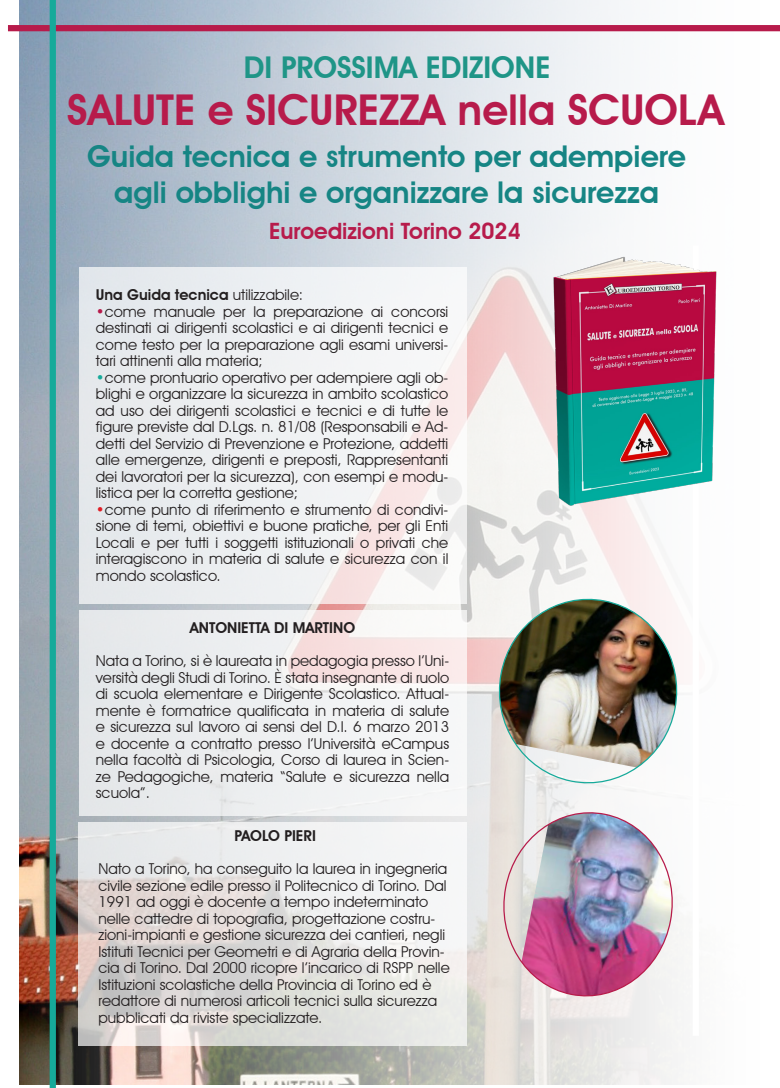
<style>
.page{position:relative;width:780px;height:1088px;background:#fff}
.page>*{position:absolute;margin:0;border:0;box-sizing:border-box;transform-origin:0 0}
.t1{font:600 42.5px "Avant Garde IT Cby BT";color:#b71b4b}
.t2{font:600 30px/36px "Avant Garde IT Cby BT";color:#168584;text-align:center}
.t3{font:600 30px "Avant Garde IT Cby BT";color:#1f9587}
.t4{font:600 22.5px "Avant Garde IT Cby BT";color:#b71b4b}
.PUBBLICITà_TESTI{font:15px/16.5px "Avant Garde IT Cby BT";color:#231f20;text-align:justify}
.PUBBLICITà_TESTI-2{font:600 15px "Avant Garde IT Cby BT";color:#231f20}
.s1{font-weight:400}
.s2{color:#b71b4b}
.s3{color:#16aa9a}
.s4{color:#e01e26}
</style>
<div class="page">
<img style="left:20px;top:0;width:748px;height:1085px">
<div style="left:8px;top:25px;width:772px;height:6px;background:#b71b4b"></div>
<div style="left:50px;top:0;width:6px;height:1088px;background:#16aa9a"></div>
<svg style="left:79px;top:822px;width:387px;height:223px"></svg>
<svg style="left:80px;top:610px;width:386px;height:206px;fill:#eeeeef"></svg>
<div style="left:692px;top:245px;width:7px;height:791px;background:#fff"></div>
<img style="left:468px;top:257px;width:282px;height:272px">
<img style="left:490px;top:590px;width:195px;height:201px">
<img style="left:495px;top:804px;width:186px;height:199px">
<div style="left:79px;top:267px;width:387px;height:337px;background:linear-gradient(to bottom,#eef0f3,#efedee)"></div>
<h2 class="t3" style="left:244px;top:49px;width:308px">DI PROSSIMA EDIZIONE</h2>
<h1 class="t1" style="left:67px;top:84px;width:658px">SALUTE e SICUREZZA nella SCUOLA</h1>
<h2 class="t2" style="left:87px;top:138px;width:600px">Guida tecnica e strumento per adempiere agli obblighi e organizzare la sicurezza</h2>
<p class="t4" style="left:269px;top:218px;width:253px">Euroedizioni Torino 2024</p>
<p class="PUBBLICITà_TESTI-2" style="left:96px;top:286px;width:209px">Una Guida tecnica <span class="s1">utilizzabile:</span></p>
<p class="PUBBLICITà_TESTI" style="left:96px;top:303px;width:354px"><span class="s2">•</span>come manuale per la preparazione ai concorsi destinati ai dirigenti scolastici e ai dirigenti tecnici e come testo per la preparazione agli esami universi&shy;tari attinenti alla materia;</p>
<p class="PUBBLICITà_TESTI" style="left:96px;top:369px;width:354px"><span class="s3">•</span>come prontuario operativo per adempiere agli ob&shy;blighi e organizzare la sicurezza in ambito scolastico ad uso dei dirigenti scolastici e tecnici e di tutte le figure previste dal D.Lgs. n. 81/08 (Responsabili e Ad&shy;detti del Servizio di Prevenzione e Protezione, addetti alle emergenze, dirigenti e preposti, Rappresentanti dei lavoratori per la sicurezza), con esempi e modu&shy;listica per la corretta gestione;</p>
<p class="PUBBLICITà_TESTI" style="left:96px;top:501px;width:354px"><span class="s4">•</span>come punto di riferimento e strumento di condivi&shy;sione di temi, obiettivi e buone pratiche, per gli Enti Locali e per tutti i soggetti istituzionali o privati che interagiscono in materia di salute e sicurezza con il mondo scolastico.</p>
<p class="PUBBLICITà_TESTI-2" style="left:190px;top:619px;width:167px">ANTONIETTA DI MARTINO</p>
<p class="PUBBLICITà_TESTI" style="left:96px;top:653px;width:355px">Nata a Torino, si è laureata in pedagogia presso l’Uni&shy;versità degli Studi di Torino. È stata insegnante di ruolo di scuola elementare e Dirigente Scolastico. Attual&shy;mente è formatrice qualificata in materia di salute e sicurezza sul lavoro ai sensi del D.I. 6 marzo 2013 e docente a contratto presso l’Università eCampus nella facoltà di Psicologia, Corso di laurea in Scien&shy;ze Pedagogiche, materia “Salute e sicurezza nella scuola”.</p>
<p class="PUBBLICITà_TESTI-2" style="left:234px;top:827px;width:83px">PAOLO PIERI</p>
<p class="PUBBLICITà_TESTI" style="left:98px;top:860px;width:353px;text-align:left">Nato a Torino, ha conseguito la laurea in ingegneria civile sezione edile presso il Politecnico di Torino. Dal 1991 ad oggi è docente a tempo indeterminato nelle cattedre di topografia, progettazione costru&shy;zioni-impianti e gestione sicurezza dei cantieri, negli Istituti Tecnici per Geometri e di Agraria della Provin&shy;cia di Torino. Dal 2000 ricopre l’incarico di RSPP nelle Istituzioni scolastiche della Provincia di Torino ed è redattore di numerosi articoli tecnici sulla sicurezza pubblicati da riviste specializzate.</p>
</div>
